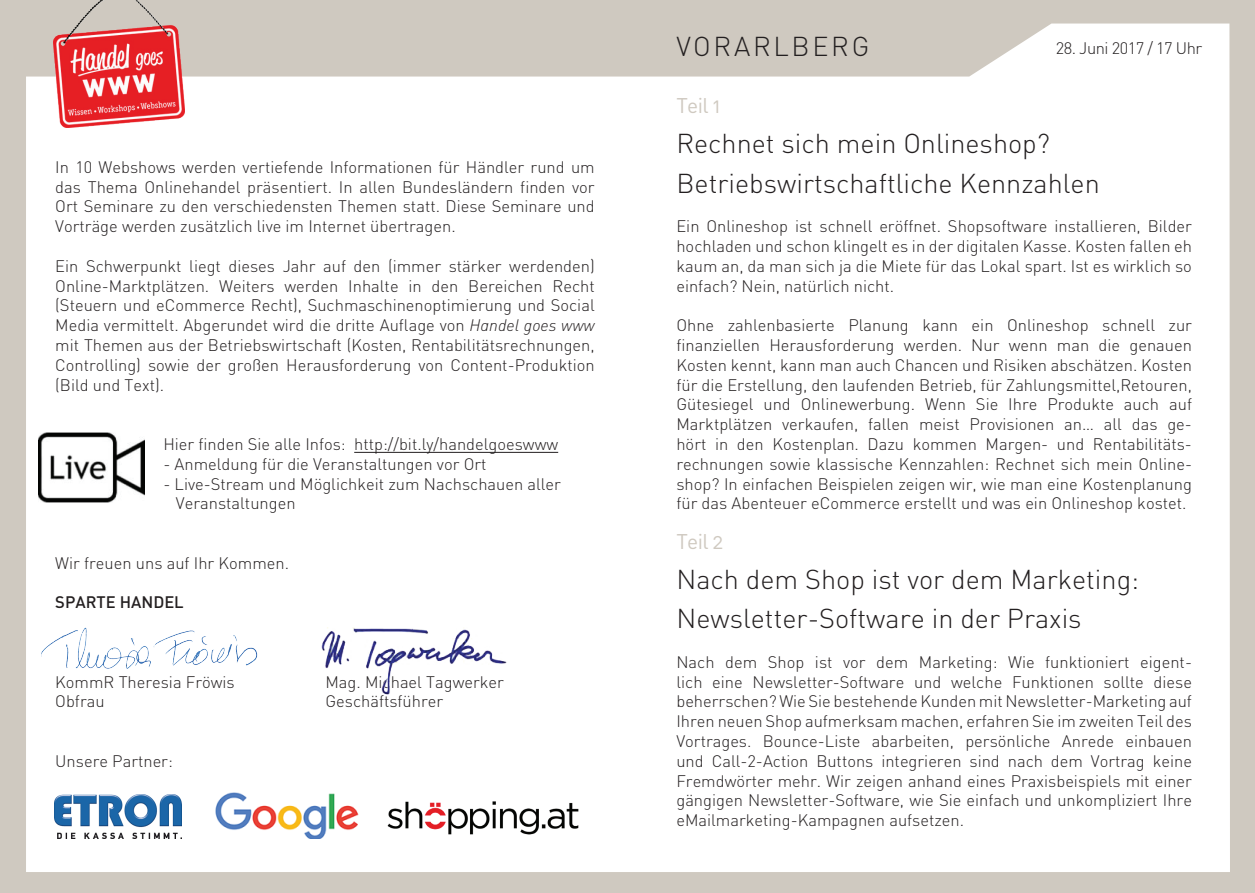
<style>
.page{position:relative;width:1255px;height:893px;background:#fff}
.page>*{position:absolute;margin:0;border:0;box-sizing:border-box;transform-origin:0 0}
.t1{font:300 27px/39.6px "DIN";color:#231f20}
.t2{font:300 27px "DIN";letter-spacing:.1em;color:#231f20}
.t3{font:21px "DIN Regular Alternate";letter-spacing:-.03em;color:#cfc9c0}
.t4{font:300 16.5px/19.8px "DIN";color:#231f20;text-align:justify}
.t5{font:300 16.5px "DIN";letter-spacing:-.03em;color:#231f20}
.t6{font:500 16.5px "DIN";color:#231f20}
.s1{font-family:"DIN Light Italic Alt";font-weight:400}
</style>
<div class="page">
<div style="left:0;top:0;width:1254px;height:893px;background:#cfc9c0"></div>
<div style="left:26px;top:24px;width:1203px;height:848px;background:#fff"></div>
<img style="left:53px;top:0;width:132px;height:128px">
<img style="left:38px;top:432px;width:107px;height:71px">
<hr style="left:354px;top:452px;width:204px;height:1px;background:#231f20">
<img style="left:54px;top:794px;width:128px;height:44px">
<img style="left:211px;top:787px;width:153px;height:52px">
<img style="left:364px;top:775px;width:238px;height:85px">
<img style="left:36px;top:624px;width:225px;height:47px">
<img style="left:317px;top:616px;width:193px;height:81px">
<p class="t4" style="left:55px;top:157px;width:541px">In 10 Webshows werden vertiefende Informationen für Händler rund um das Thema Onlinehandel präsentiert. In allen Bundesländern finden vor Ort Seminare zu den verschiedensten Themen statt. Diese Seminare und Vorträge werden zusätzlich live im Internet übertragen.</p>
<p class="t4" style="left:55px;top:256px;width:541px">Ein Schwerpunkt liegt dieses Jahr auf den (immer stärker werdenden)<br>Online-Marktplätzen. Weiters werden Inhalte in den Bereichen Recht (Steuern und eCommerce Recht), Suchmaschinenoptimierung und Social Media vermittelt. Abgerundet wird die dritte Auflage von <span class="s1">Handel goes www </span>mit Themen aus der Betriebswirtschaft (Kosten, Rentabilitätsrechnungen, Controlling) sowie der großen Herausforderung von Content-Produktion (Bild und Text).</p>
<p class="t4" style="left:163px;top:434px;width:396px">Hier finden Sie alle Infos: http://bit.ly/handelgoeswww</p>
<p class="t4" style="left:163px;top:454px;width:325px">- Anmeldung für die Veranstaltungen vor Ort</p>
<p class="t4" style="left:176px;top:474px;width:386px;text-indent:-13px">- Live-Stream und Möglichkeit zum Nachschauen aller<br>Veranstaltungen</p>
<p class="t4" style="left:55px;top:553px;width:235px">Wir freuen uns auf Ihr Kommen.</p>
<p class="t6" style="left:55px;top:592px;width:130px">SPARTE HANDEL</p>
<p class="t4" style="left:55px;top:672px;width:181px">KommR Theresia Fröwis</p>
<p class="t4" style="left:325px;top:672px;width:180px">Mag. Michael Tagwerker</p>
<p class="t4" style="left:55px;top:691px;width:51px">Obfrau</p>
<p class="t4" style="left:325px;top:691px;width:119px">Geschäftsführer</p>
<p class="t4" style="left:55px;top:751px;width:119px">Unsere Partner:</p>
<h1 class="t2" style="left:676px;top:29px;width:194px">VORARLBERG</h1>
<p class="t3" style="left:676px;top:93px;width:46px">Teil 1</p>
<p class="t5" style="left:1055px;top:38px;width:148px">28. Juni 2017 / 17 Uhr</p>
<h1 class="t1" style="left:676px;top:123px;width:425px">Rechnet sich mein Onlineshop?<br>Betriebswirtschaftliche Kennzahlen</h1>
<p class="t4" style="left:676px;top:216px;width:517px">Ein Onlineshop ist schnell eröffnet. Shopsoftware installieren, Bilder hochladen und schon klingelt es in der digitalen Kasse. Kosten fallen eh kaum an, da man sich ja die Miete für das Lokal spart. Ist es wirklich so einfach? Nein, natürlich nicht.</p>
<p class="t4" style="left:676px;top:315px;width:517px">Ohne zahlenbasierte Planung kann ein Onlineshop schnell zur finanziellen Herausforderung werden. Nur wenn man die genauen Kosten kennt, kann man auch Chancen und Risiken abschätzen. Kosten für die Erstellung, den laufenden Betrieb, für Zahlungsmittel,Retouren, Gütesiegel und Onlinewerbung. Wenn Sie Ihre Produkte auch auf Marktplätzen verkaufen, fallen meist Provisionen an… all das ge&shy;hört in den Kostenplan. Dazu kommen Margen- und Rentabilitäts&shy;rechnungen sowie klassische Kennzahlen: Rechnet sich mein Online&shy;shop? In einfachen Beispielen zeigen wir, wie man eine Kostenplanung für das Abenteuer eCommerce erstellt und was ein Onlineshop kostet.</p>
<p class="t3" style="left:676px;top:528px;width:48px">Teil 2</p>
<h1 class="t1" style="left:676px;top:559px;width:464px">Nach dem Shop ist vor dem Marketing:<br>Newsletter-Software in der Praxis</h1>
<p class="t4" style="left:676px;top:652px;width:517px">Nach dem Shop ist vor dem Marketing: Wie funktioniert eigent&shy;lich eine Newsletter-Software und welche Funktionen sollte diese beherrschen? Wie Sie bestehende Kunden mit Newsletter-Marketing auf Ihren neuen Shop aufmerksam machen, erfahren Sie im zweiten Teil des Vortrages. Bounce-Liste abarbeiten, persönliche Anrede einbauen und Call-2-Action Buttons integrieren sind nach dem Vortrag keine Fremdwörter mehr. Wir zeigen anhand eines Praxisbeispiels mit einer gängigen Newsletter-Software, wie Sie einfach und unkompliziert Ihre eMailmarketing-Kampagnen aufsetzen.</p>
</div>
